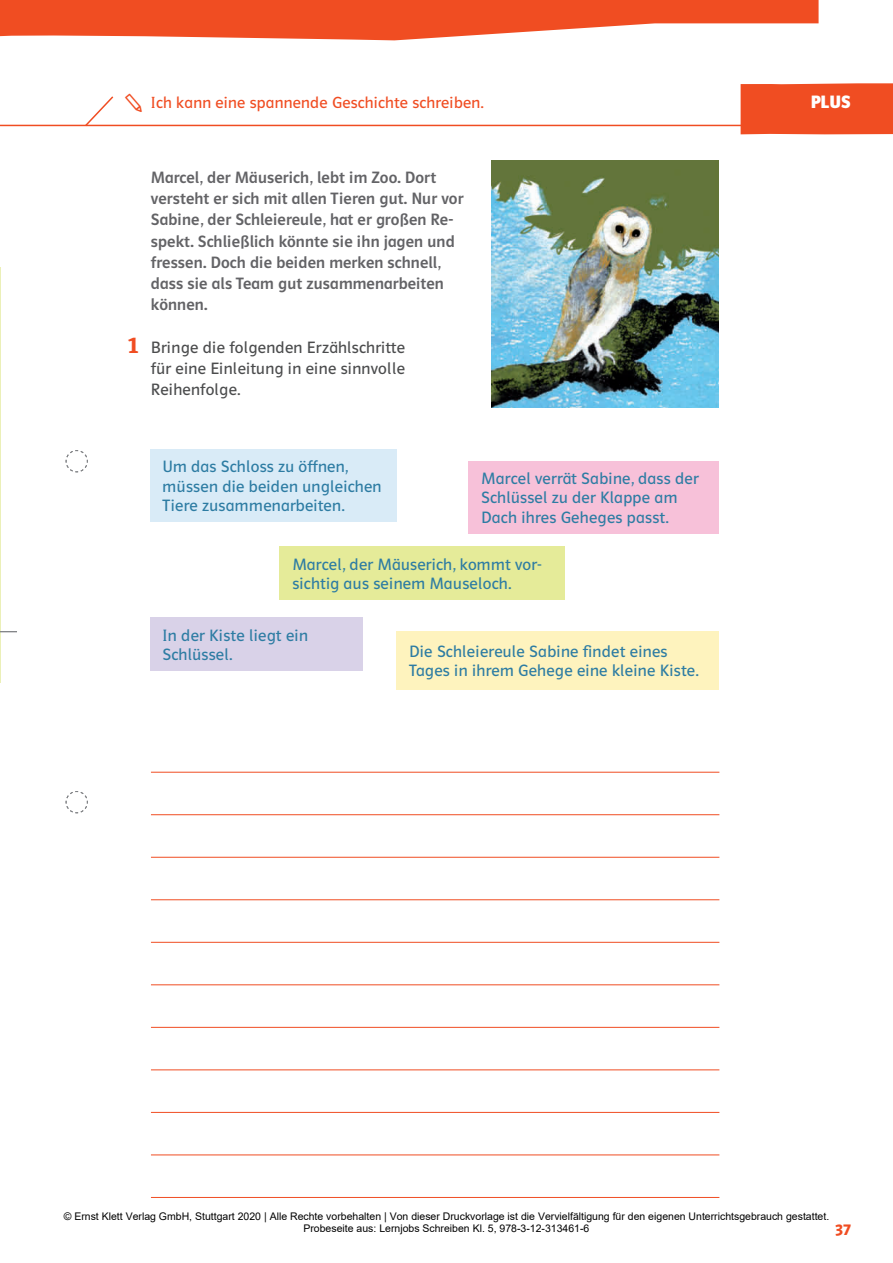
<style>
.page{position:relative;width:893px;height:1263px;background:#fff}
.page>*{position:absolute;margin:0;border:0;box-sizing:border-box;transform-origin:0 0}
.t1{font:24px "Polo Basis TB Hfett";color:#f04d22}
.t2{font:700 18px "Polo Basis TB";color:#fff}
.t3{font:16.5px/19.5px "Polo Basis TB Buch";letter-spacing:.01em;color:#2d7ca3}
.t4{font:16.5px/21.3px "Polo Basis TB Krftg";letter-spacing:.005em;color:#636366}
.t5{font:16.5px/21.3px "Polo Basis TB Buch";letter-spacing:.01em;color:#4b4c4d;text-align:justify}
.t6{font:16.5px "Polo Basis TB Hfett";color:#f04d22}
.t7{font:16.2px "Polo Basis TB Buch";letter-spacing:.01em;color:#f04d22}
.t8{font:10.5px/12.6px "Arial";color:#000;text-align:center}
</style>
<div class="page">
<div style="left:741px;top:83px;width:152px;height:51px;background:#f04d22"></div>
<img style="left:491px;top:160px;width:227px;height:247px">
<hr style="left:0;top:267px;width:1px;height:415px;background:#ebf0b8">
<svg style="left:83px;top:96px;width:32px;height:31px"></svg>
<hr style="left:0;top:125px;width:893px;height:1px;background:#f04d22">
<svg style="left:65px;top:450px;width:23px;height:23px"></svg>
<svg style="left:65px;top:791px;width:23px;height:22px"></svg>
<svg style="left:0;top:631px;width:17px;height:1px"></svg>
<div style="left:396px;top:631px;width:323px;height:58px;background:#fef3be"></div>
<div style="left:150px;top:618px;width:212px;height:53px;background:#d9d2e8"></div>
<div style="left:280px;top:547px;width:285px;height:53px;background:#e5eb99"></div>
<div style="left:468px;top:461px;width:251px;height:73px;background:#f7c1d9"></div>
<div style="left:150px;top:449px;width:246px;height:73px;background:#d9ebf7"></div>
<hr style="left:151px;top:772px;width:568px;height:1px;background:#f04d22">
<hr style="left:151px;top:814px;width:568px;height:1px;background:#f04d22">
<hr style="left:151px;top:857px;width:568px;height:1px;background:#f04d22">
<hr style="left:151px;top:899px;width:568px;height:1px;background:#f04d22">
<hr style="left:151px;top:942px;width:568px;height:1px;background:#f04d22">
<hr style="left:151px;top:984px;width:568px;height:1px;background:#f04d22">
<hr style="left:151px;top:1027px;width:568px;height:1px;background:#f04d22">
<hr style="left:151px;top:1069px;width:568px;height:1px;background:#f04d22">
<hr style="left:151px;top:1112px;width:568px;height:1px;background:#f04d22">
<hr style="left:151px;top:1154px;width:568px;height:1px;background:#f04d22">
<hr style="left:151px;top:1197px;width:568px;height:1px;background:#f04d22">
<svg style="left:0;top:0;width:819px;height:40px"></svg>
<p class="t7" style="left:151px;top:94px;width:334px">Ich kann eine spannende Geschichte schreiben.</p>
<p class="t2" style="left:811px;top:92px;width:41px">PLUS</p>
<h1 class="t1" style="left:128px;top:331px;width:12px">1</h1>
<p class="t4" style="left:151px;top:167px;width:314px">Marcel, der Mäuserich, lebt im Zoo. Dort versteht er sich mit allen Tieren gut. Nur vor Sabine, der Schleiereule, hat er großen Re&shy;spekt. Schließlich könnte sie ihn jagen und fressen. Doch die beiden merken schnell, dass sie als Team gut zusammenarbeiten können.</p>
<p class="t5" style="left:151px;top:337px;width:256px">Bringe die folgenden Erzählschritte für eine Einleitung in eine sinnvolle Reihenfolge.</p>
<p class="t3" style="left:163px;top:457px;width:220px">Um das Schloss zu öffnen, müssen die beiden ungleichen<br>Tiere zusammenarbeiten.</p>
<p class="t3" style="left:481px;top:469px;width:219px">Marcel verrät Sabine, dass der<br>Schlüssel zu der Klappe am<br>Dach ihres Geheges passt.</p>
<p class="t3" style="left:292px;top:555px;width:251px">Marcel, der Mäuserich, kommt vor&shy;sichtig aus seinem Mauseloch.</p>
<p class="t3" style="left:163px;top:625px;width:147px">In der Kiste liegt ein<br>Schlüssel.</p>
<p class="t3" style="left:409px;top:641px;width:291px">Die Schleiereule Sabine findet eines<br>Tages in ihrem Gehege eine kleine Kiste.</p>
<p class="t8" style="left:64px;top:1209px;width:767px">© Ernst Klett Verlag GmbH, Stuttgart 2020 | Alle Rechte vorbehalten | Von dieser Druckvorlage ist die Vervielfältigung für den eigenen Unterrichtsgebrauch gestattet.<br>Probeseite aus: Lernjobs Schreiben Kl. 5, 978-3-12-313461-6</p>
<p class="t6" style="left:835px;top:1220px;width:17px">37</p>
</div>
